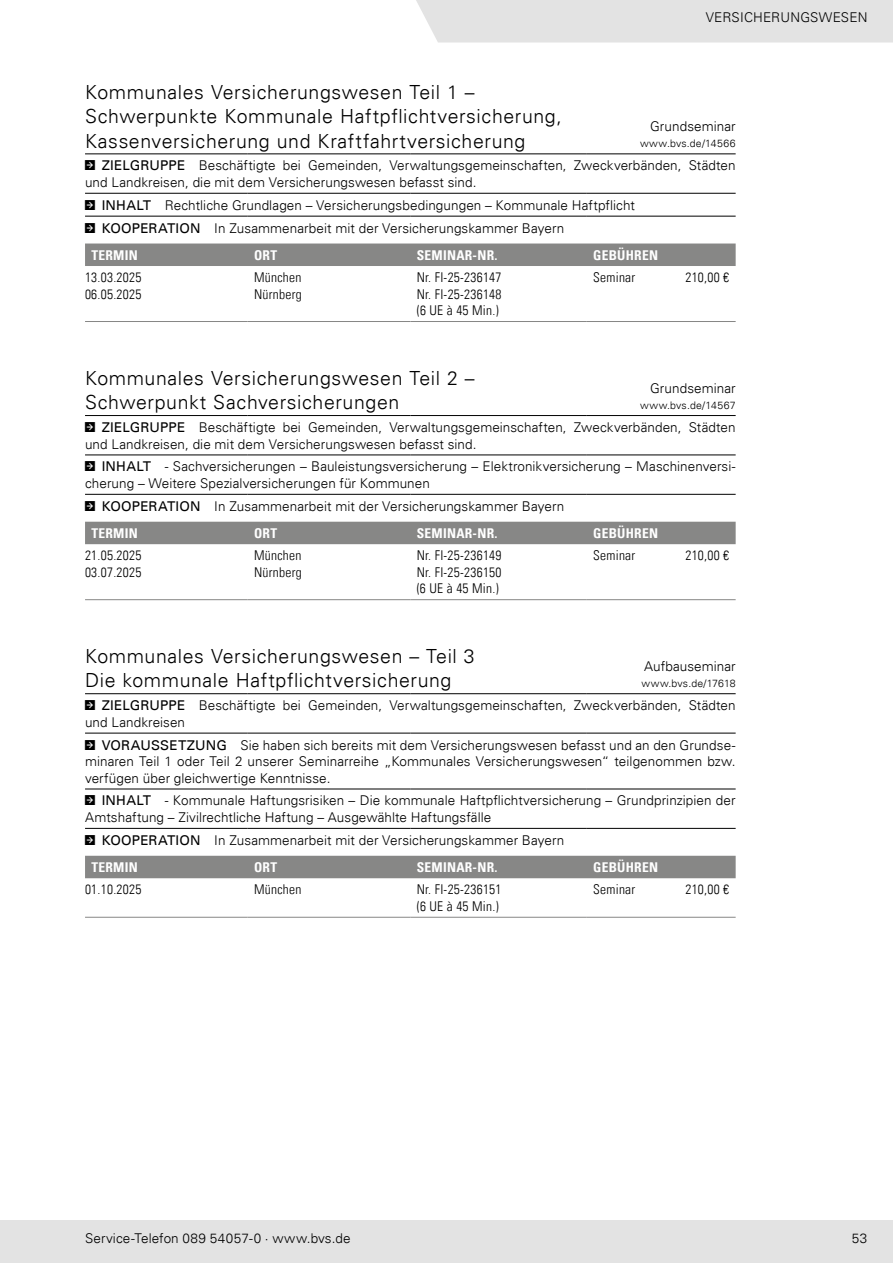
<style>
.page{position:relative;width:893px;height:1263px;background:#fff}
.page>*{position:absolute;margin:0;border:0;box-sizing:border-box;transform-origin:0 0}
.t1{font:300 19.5px/24px "Univers LT";letter-spacing:.03em;color:#000}
.t2{font:300 13.5px/16.5px "Univers LT";letter-spacing:.005em;color:#000}
.t3{font:300 condensed 13.5px/16.5px "Univers LT";letter-spacing:.02em;color:#000}
.t4{font:700 condensed 13.5px "Univers LT";letter-spacing:.02em;color:#fff}
.t5{font:300 10.5px "Univers LT";letter-spacing:.025em;color:#000}
.t6{font:300 10.5px "Univers LT";letter-spacing:.045em;color:#000}
.s1{font-family:"bvs";font-weight:400}
.s2{font-weight:400}
.s3{font-weight:700;font-stretch:condensed;color:#fff}
</style>
<div class="page">
<div style="left:0;top:1220px;width:893px;height:43px;background:#e3e3e3"></div>
<div style="left:416px;top:0;width:477px;height:43px;background:#e3e3e3"></div>
<svg style="left:85px;top:153px;width:651px;height:63px"></svg>
<div style="left:85px;top:243px;width:651px;height:23px;background:#878786"></div>
<hr style="left:85px;top:154px;width:163px;height:1px;background:#000">
<hr style="left:248px;top:154px;width:162px;height:1px;background:#000">
<hr style="left:410px;top:154px;width:177px;height:1px;background:#000">
<hr style="left:587px;top:154px;width:149px;height:1px;background:#000">
<hr style="left:85px;top:193px;width:163px;height:1px;background:#000">
<hr style="left:248px;top:193px;width:162px;height:1px;background:#000">
<hr style="left:410px;top:193px;width:177px;height:1px;background:#000">
<hr style="left:587px;top:193px;width:149px;height:1px;background:#000">
<hr style="left:85px;top:216px;width:163px;height:1px;background:#000">
<hr style="left:248px;top:216px;width:162px;height:1px;background:#000">
<hr style="left:410px;top:216px;width:177px;height:1px;background:#000">
<hr style="left:587px;top:216px;width:149px;height:1px;background:#000">
<hr style="left:85px;top:321px;width:163px;height:1px;background:#878786">
<hr style="left:248px;top:321px;width:162px;height:1px;background:#878786">
<hr style="left:410px;top:321px;width:177px;height:1px;background:#878786">
<hr style="left:587px;top:321px;width:149px;height:1px;background:#878786">
<svg style="left:85px;top:416px;width:651px;height:129px"></svg>
<div style="left:85px;top:522px;width:651px;height:22px;background:#878786"></div>
<hr style="left:85px;top:415px;width:163px;height:1px;background:#000">
<hr style="left:248px;top:415px;width:162px;height:1px;background:#000">
<hr style="left:410px;top:415px;width:177px;height:1px;background:#000">
<hr style="left:587px;top:415px;width:149px;height:1px;background:#000">
<hr style="left:85px;top:455px;width:163px;height:1px;background:#000">
<hr style="left:248px;top:455px;width:162px;height:1px;background:#000">
<hr style="left:410px;top:455px;width:177px;height:1px;background:#000">
<hr style="left:587px;top:455px;width:149px;height:1px;background:#000">
<hr style="left:85px;top:494px;width:163px;height:1px;background:#000">
<hr style="left:248px;top:494px;width:162px;height:1px;background:#000">
<hr style="left:410px;top:494px;width:177px;height:1px;background:#000">
<hr style="left:587px;top:494px;width:149px;height:1px;background:#000">
<hr style="left:85px;top:599px;width:163px;height:1px;background:#878786">
<hr style="left:248px;top:599px;width:162px;height:1px;background:#878786">
<hr style="left:410px;top:599px;width:177px;height:1px;background:#878786">
<hr style="left:587px;top:599px;width:149px;height:1px;background:#878786">
<svg style="left:85px;top:694px;width:651px;height:223px"></svg>
<div style="left:85px;top:856px;width:651px;height:22px;background:#878786"></div>
<hr style="left:85px;top:693px;width:163px;height:1px;background:#000">
<hr style="left:248px;top:693px;width:162px;height:1px;background:#000">
<hr style="left:410px;top:693px;width:177px;height:1px;background:#000">
<hr style="left:587px;top:693px;width:149px;height:1px;background:#000">
<hr style="left:85px;top:733px;width:163px;height:1px;background:#000">
<hr style="left:248px;top:733px;width:162px;height:1px;background:#000">
<hr style="left:410px;top:733px;width:177px;height:1px;background:#000">
<hr style="left:587px;top:733px;width:149px;height:1px;background:#000">
<hr style="left:85px;top:789px;width:163px;height:1px;background:#000">
<hr style="left:248px;top:789px;width:162px;height:1px;background:#000">
<hr style="left:410px;top:789px;width:177px;height:1px;background:#000">
<hr style="left:587px;top:789px;width:149px;height:1px;background:#000">
<hr style="left:85px;top:828px;width:163px;height:1px;background:#000">
<hr style="left:248px;top:828px;width:162px;height:1px;background:#000">
<hr style="left:410px;top:828px;width:177px;height:1px;background:#000">
<hr style="left:587px;top:828px;width:149px;height:1px;background:#000">
<hr style="left:85px;top:917px;width:163px;height:1px;background:#878786">
<hr style="left:248px;top:917px;width:162px;height:1px;background:#878786">
<hr style="left:410px;top:917px;width:177px;height:1px;background:#878786">
<hr style="left:587px;top:917px;width:149px;height:1px;background:#878786">
<p class="t2" style="left:706px;top:9px;width:106px">Versicheru ngsw</p>
<p class="t2" style="left:833px;top:9px;width:36px">esen</p>
<h1 class="t1" style="left:85px;top:81px;width:478px">Kommunales Versicherungswesen Teil 1 –<br>Schwerpunkte Kommunale Haftpflichtversicherung,<br>Kassenversicherung und Kraftfahrtversicherung</h1>
<p class="t2" style="left:650px;top:118px;width:87px">Grundseminar</p>
<p class="t6" style="left:640px;top:137px;width:97px">www.bvs.de/14566</p>
<p class="t2" style="left:85px;top:157px;width:652px"><span class="s1">1</span> <span class="s2">ZIELGRUPPE</span> Beschäftigte bei Gemeinden, Verwaltungsgemeinschaften, Zweckverbänden, Städten und Landkreisen, die mit dem Versicherungswesen befasst sind.</p>
<p class="t2" style="left:85px;top:193px;width:551px;line-height:23px"><span class="s1">1</span> <span class="s2">INHALT</span> Rechtliche Grundlagen – Versicherungsbedingungen – Kommunale Haftpflicht<br><span class="s1">1</span> <span class="s2">KOOPERATION</span> I n Zusammenarbeit mit der Versicherungskammer Bayern</p>
<p class="t4" style="left:91px;top:247px;width:48px">TERMIN</p>
<p class="t4" style="left:254px;top:247px;width:25px">ORT</p>
<p class="t4" style="left:417px;top:247px;width:82px">SEMINAR-NR.</p>
<p class="t4" style="left:593px;top:247px;width:66px">GEBÜHREN</p>
<p class="t3" style="left:85px;top:269px;width:58px">13.03.2025<br>06.05.2025</p>
<p class="t3" style="left:254px;top:269px;width:49px">München<br>Nürnberg</p>
<p class="t3" style="left:417px;top:269px;width:86px;text-align:justify">Nr. FI-25-236147<br>Nr. FI-25-236148 (6 UE à 45 Min.)</p>
<p class="t3" style="left:593px;top:269px;width:44px">Seminar</p>
<p class="t3" style="left:685px;top:269px;width:45px">210,00 €</p>
<h1 class="t1" style="left:85px;top:366px;width:391px">Kommunales Versicherungswesen Teil 2 –<br>Schwerpunkt Sachversicherungen</h1>
<p class="t2" style="left:650px;top:380px;width:87px">Grundseminar</p>
<p class="t5" style="left:640px;top:399px;width:97px">www.bvs.de/14567</p>
<p class="t2" style="left:85px;top:419px;width:652px"><span class="s1">1</span> <span class="s2">ZIELGRUPPE</span> Beschäftigte bei Gemeinden, Verwaltungsgemeinschaften, Zweckverbänden, Städten und Landkreisen, die mit dem Versicherungswesen befasst sind.</p>
<p class="t2" style="left:85px;top:458px;width:652px"><span class="s1">1</span> <span class="s2">INHALT</span> - Sachversicherungen – Bauleistungsversicherung – Elektronikversicherung – Maschinenversi&shy;cherung – Weitere Spezialversicherungen für Kommunen</p>
<p class="t2" style="left:91px;top:492px;width:474px;line-height:27px;text-indent:-6px"><span class="s1">1</span> <span class="s2">KOOPERATION</span> I n Zusammenarbeit mit der Versicherungskammer Bayern<br><span class="s3">TERMIN</span></p>
<p class="t4" style="left:254px;top:525px;width:25px">ORT</p>
<p class="t4" style="left:417px;top:525px;width:82px">SEMINAR-NR.</p>
<p class="t4" style="left:593px;top:525px;width:66px">GEBÜHREN</p>
<p class="t3" style="left:85px;top:547px;width:58px">21.05.2025<br>03.07.2025</p>
<p class="t3" style="left:254px;top:547px;width:49px">München<br>Nürnberg</p>
<p class="t3" style="left:417px;top:547px;width:86px;text-align:justify">Nr. FI-25-236149<br>Nr. FI-25-236150 (6 UE à 45 Min.)</p>
<p class="t3" style="left:593px;top:547px;width:44px">Seminar</p>
<p class="t3" style="left:685px;top:547px;width:45px">210,00 €</p>
<h1 class="t1" style="left:85px;top:644px;width:391px">Kommunales Versicherungswesen – Teil 3<br>Die kommunale Haftpflichtversicherung</h1>
<p class="t2" style="left:644px;top:658px;width:93px">Aufbauseminar</p>
<p class="t5" style="left:641px;top:677px;width:96px">www.bvs.de/17618</p>
<p class="t2" style="left:85px;top:697px;width:652px"><span class="s1">1</span> <span class="s2">ZIELGRUPPE</span> Beschäftigte bei Gemeinden, Verwaltungsgemeinschaften, Zweckverbänden, Städten und Landkreisen</p>
<p class="t2" style="left:85px;top:736px;width:652px;text-align:justify"><span class="s1">1</span> <span class="s2">VORAUSSETZUNG</span> Sie haben sich bereits mit dem Versicherungswesen befasst und an den Grundse&shy;minaren Teil 1 oder Teil 2 unserer Seminarreihe „Kommunales Versicherungswesen“ teilgenommen bzw. verfügen über gleichwertige Kenntnisse.</p>
<p class="t2" style="left:85px;top:792px;width:652px"><span class="s1">1</span> <span class="s2">INHALT</span> - Kommunale Haftungsrisiken – Die kommunale Haftpflichtversicherung – Grundprinzipien der<br>Amtshaftung – Zivilrechtliche Haftung – Ausgewählte Haftungsfälle</p>
<p class="t2" style="left:91px;top:827px;width:474px;line-height:27px;text-indent:-6px"><span class="s1">1</span> <span class="s2">KOOPERATION</span> I n Zusammenarbeit mit der Versicherungskammer Bayern<br><span class="s3">TERMIN</span></p>
<p class="t4" style="left:254px;top:859px;width:25px">ORT</p>
<p class="t4" style="left:417px;top:859px;width:82px">SEMINAR-NR.</p>
<p class="t4" style="left:593px;top:859px;width:66px">GEBÜHREN</p>
<p class="t3" style="left:85px;top:881px;width:58px">01.10.2025</p>
<p class="t3" style="left:254px;top:881px;width:49px">München</p>
<p class="t3" style="left:417px;top:881px;width:86px">Nr. FI-25-236151 (6 UE à 45 Min.)</p>
<p class="t3" style="left:593px;top:881px;width:44px">Seminar</p>
<p class="t3" style="left:685px;top:881px;width:45px">210,00 €</p>
<p class="t2" style="left:85px;top:1230px;width:267px">Service-Telefon 089 54057-0 · www.bvs.de</p>
<p class="t2" style="left:852px;top:1230px;width:17px">53</p>
</div>
